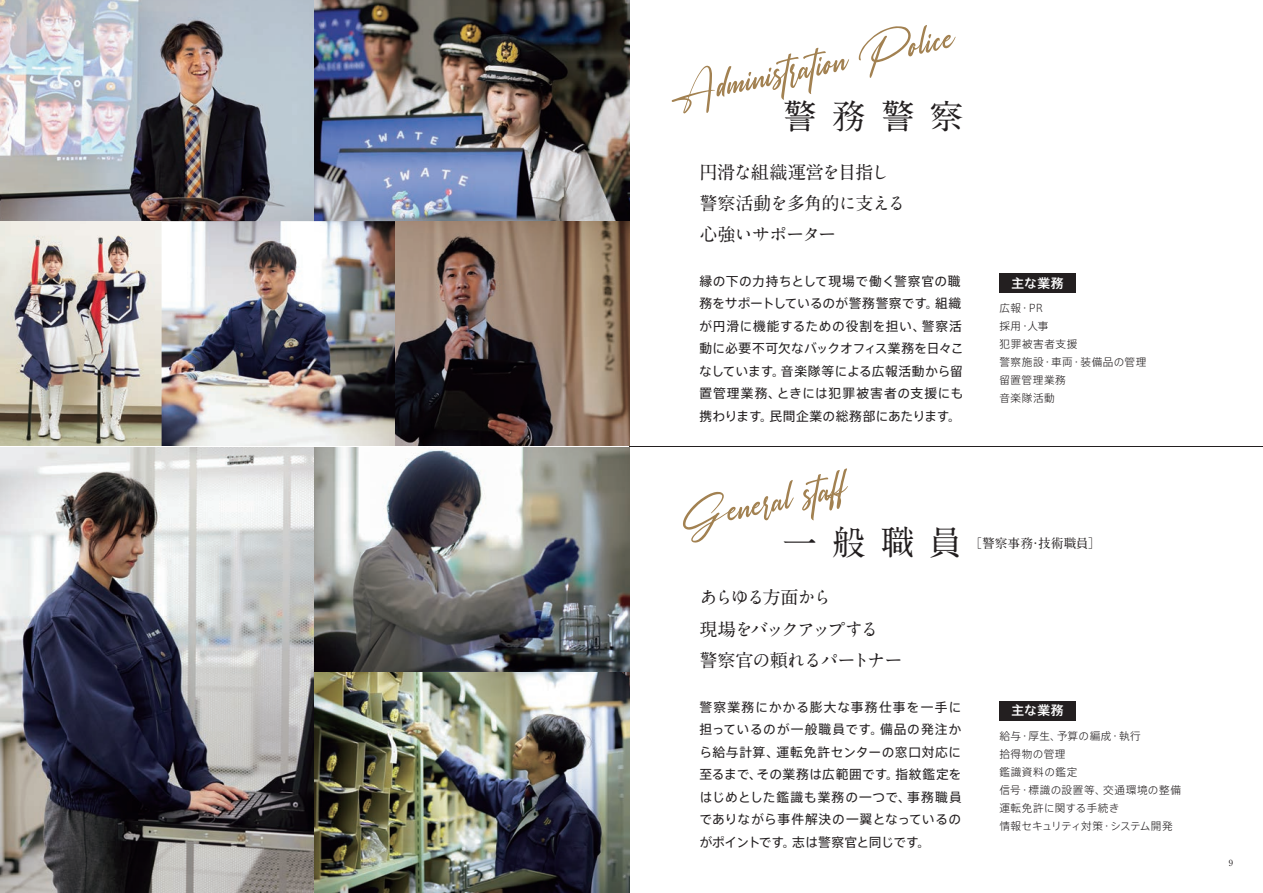
<style>
.page{position:relative;width:1263px;height:893px;background:#fff}
.page>*{position:absolute;margin:0;border:0;box-sizing:border-box;transform-origin:0 0}
.t1{font:55.35px "Rosellinda Alyamore";color:#a28151}
.t2{font:700 34.05px "A1 Mincho Std";letter-spacing:.44em;color:#231f20}
.t3{font:700 18px/31.3px "A1 Mincho Std";letter-spacing:-.085em;color:#231f20}
.t4{font:700 18px/31.3px "A1 Mincho Std";letter-spacing:-.065em;color:#231f20}
.t5{font:12.75px/22.5px "Axis Std";letter-spacing:.035em;color:#231f20}
.t6{font:12.75px "Axis Std";letter-spacing:.055em;color:#231f20}
.t7{font:12.75px/22.5px "Axis Std";letter-spacing:.08em;color:#231f20;text-align:right}
.t8{font:12.75px/22.5px "Axis Std";letter-spacing:.015em;color:#231f20}
.t9{font:12.75px "Axis Std";color:#231f20}
.t10{font:700 12.75px "A1 Mincho Std";color:#231f20}
.t11{font:12.75px "Axis Std";letter-spacing:-.015em;color:#231f20}
.t12{font:12.75px "Axis Std";letter-spacing:-.055em;color:#231f20}
.t13{font:500 12.75px "Axis Std";letter-spacing:.03em;color:#fff}
.t14{font:300 10.65px/18px "Axis Std";letter-spacing:.045em;color:#231f20}
.t15{font:300 10.65px "Axis Std";letter-spacing:.02em;color:#231f20}
.t16{font:300 10.65px "Axis Std";letter-spacing:-.025em;color:#231f20}
.t17{font:300 10.65px "Axis Std";letter-spacing:.065em;color:#231f20}
.t18{font:700 8.55px "A1 Mincho Std";color:#231f20}
</style>
<div class="page">
<img style="left:0;top:221px;width:629px;height:672px">
<div style="left:999px;top:702px;width:77px;height:19px;background:#231f20"></div>
<img style="left:0;top:0;width:315px;height:221px">
<img style="left:315px;top:0;width:314px;height:223px">
<div style="left:999px;top:274px;width:77px;height:19px;background:#231f20"></div>
<hr style="left:0;top:446px;width:629px;height:1px;background:#fff">
<hr style="left:629px;top:446px;width:634px;height:1px;background:#231f20">
<h1 class="t1" style="left:672px;top:64px;width:284px;rotate:-12deg">Administration Police</h1>
<h2 class="t2" style="left:783px;top:89px;width:182px">警務警察</h2>
<h3 class="t4" style="left:699px;top:154px;width:208px">円滑な組織運営を目指し警察活動を多角的に支える心強いサポーター</h3>
<p class="t5" style="left:699px;top:269px;width:263px;text-align:right">縁の下の力持ちとして現場で働く警察官の職組織</p>
<p class="t8" style="left:922px;top:291px;width:42px;text-indent:-222px">務をサポートしているのが警務警察です。<br>警察活</p>
<p class="t6" style="left:699px;top:316px;width:228px">が円滑に機能するための役割を担い、</p>
<p class="t9" style="left:699px;top:339px;width:266px">動に必要不可欠なバックオフィス業務を日々こ</p>
<p class="t5" style="left:781px;top:359px;width:183px">音楽隊等による広報活動から留</p>
<p class="t5" style="left:777px;top:359px;width:188px;text-indent:-78px">なしています。<br>ときには犯罪被害者の支援にも</p>
<p class="t5" style="left:770px;top:381px;width:193px;text-indent:-70px">置管理業務、<br>民間企業の総務部にあたります。</p>
<p class="t5" style="left:699px;top:404px;width:75px">携わります。</p>
<p class="t13" style="left:1011px;top:273px;width:54px">主な業務</p>
<p class="t14" style="left:1027px;top:299px;width:23px;text-indent:-28px">広報・PR人事</p>
<p class="t14" style="left:999px;top:317px;width:32px">採用・</p>
<p class="t17" style="left:999px;top:336px;width:80px">犯罪被害者支援</p>
<p class="t14" style="left:1051px;top:353px;width:97px">車両・装備品の管理</p>
<p class="t14" style="left:999px;top:353px;width:68px">警察施設・留置管理業務音楽隊活動</p>
<h1 class="t1" style="left:676px;top:489px;width:170px;rotate:-12deg">General staff</h1>
<h2 class="t2" style="left:783px;top:515px;width:181px">一般職員</h2>
<h3 class="t3" style="left:699px;top:580px;width:205px">あらゆる方面から<br>現場をバックアップする<br>警察官の頼れるパートナー</h3>
<p class="t7" style="left:699px;top:695px;width:264px">警察業務にかかる膨大な事務仕事を一手に備品の発注か</p>
<p class="t5" style="left:776px;top:717px;width:186px;text-indent:-77px">担っているのが一般職員です。<br>運転免許センターの窓口対応に</p>
<p class="t5" style="left:699px;top:740px;width:81px">ら給与計算、</p>
<p class="t5" style="left:757px;top:762px;width:144px">その業務は広範囲です。</p>
<p class="t5" style="left:895px;top:762px;width:68px">指紋鑑定を</p>
<p class="t5" style="left:699px;top:762px;width:64px">至るまで、</p>
<p class="t6" style="left:699px;top:787px;width:213px">はじめとした鑑識も業務の一つで、</p>
<p class="t5" style="left:699px;top:807px;width:263px">でありながら事件解決の一翼となっているの</p>
<p class="t11" style="left:792px;top:832px;width:139px">志は警察官と同じです。</p>
<p class="t5" style="left:907px;top:785px;width:56px">事務職員</p>
<p class="t12" style="left:699px;top:832px;width:98px">がポイントです。</p>
<p class="t10" style="left:969px;top:533px;width:133px">［警察事務技術職員[</p>
<p class="t10" style="left:1029px;top:533px;width:14px">・</p>
<p class="t13" style="left:1011px;top:701px;width:54px">主な業務</p>
<p class="t14" style="left:999px;top:726px;width:80px">給与・<br>拾得物の管理鑑識資料の鑑定</p>
<p class="t14" style="left:1028px;top:726px;width:34px">厚生、</p>
<p class="t14" style="left:1057px;top:726px;width:56px">予算の編成</p>
<p class="t14" style="left:1110px;top:726px;width:32px">・執行</p>
<p class="t14" style="left:999px;top:780px;width:32px">信号・</p>
<p class="t15" style="left:999px;top:800px;width:122px">運転免許に関する手続き</p>
<p class="t14" style="left:1110px;top:816px;width:64px">システム開発</p>
<p class="t14" style="left:1028px;top:780px;width:79px">標識の設置等、</p>
<p class="t14" style="left:1103px;top:780px;width:79px">交通環境の整備</p>
<p class="t16" style="left:999px;top:818px;width:105px">情報セキュリティ対策</p>
<p class="t14" style="left:1101px;top:816px;width:12px">・</p>
<p class="t18" style="left:1229px;top:856px;width:6px">9</p>
</div>
